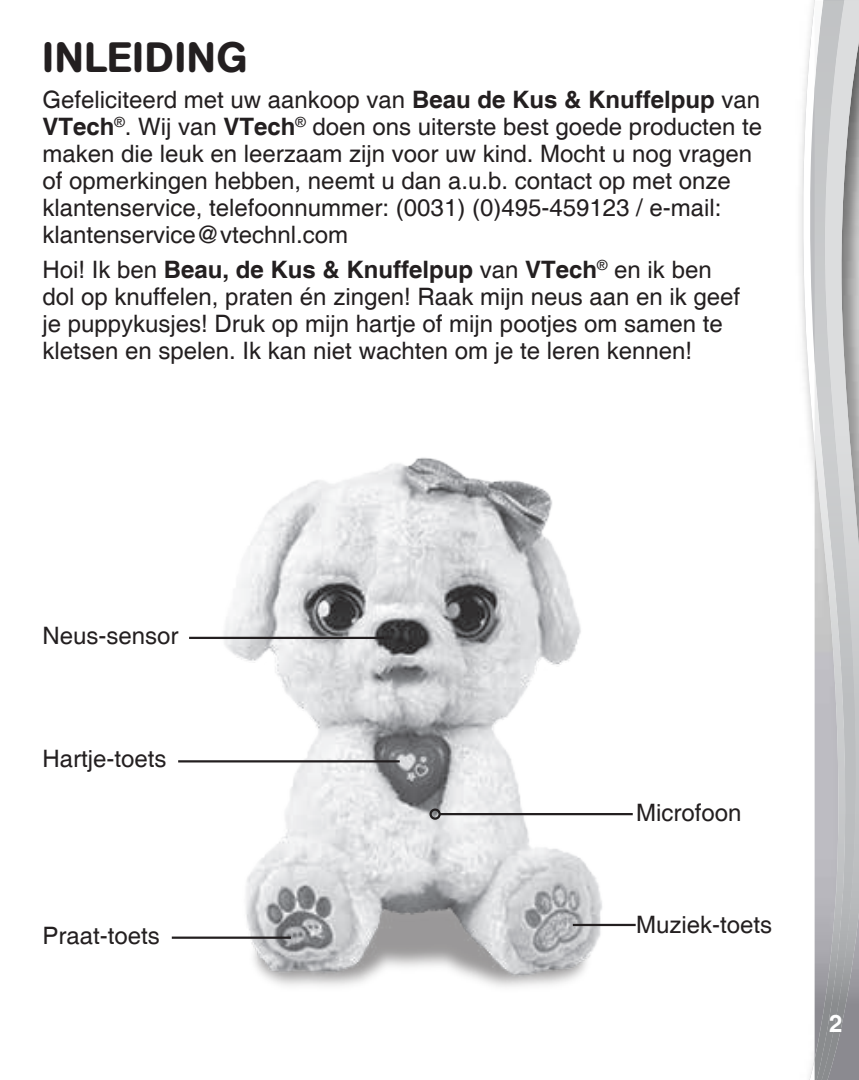
<style>
.page{position:relative;width:859px;height:1080px;background:#fff}
.page>*{position:absolute;margin:0;border:0;box-sizing:border-box;transform-origin:0 0}
.t1{font:500 42px "AG Book Rounded";letter-spacing:.02em;color:#231f20}
.t2{font:24px/27px "Helvetica";color:#231f20}
.t3{font:700 24px "Helvetica";color:#fff}
.s1{font-weight:700}
</style>
<div class="page">
<svg style="left:802px;top:0;width:13px;height:1080px"></svg>
<img style="left:858px;top:3px;width:1px;height:1077px">
<img style="left:848px;top:3px;width:10px;height:1077px">
<svg style="left:823px;top:0;width:36px;height:3px"></svg>
<img style="left:815px;top:1px;width:33px;height:1079px">
<img style="left:171px;top:457px;width:465px;height:530px">
<hr style="left:172px;top:937px;width:119px;height:2px;background:#231f20">
<hr style="left:189px;top:637px;width:195px;height:2px;background:#231f20">
<hr style="left:178px;top:760px;width:222px;height:2px;background:#231f20">
<hr style="left:440px;top:813px;width:193px;height:2px;background:#231f20">
<div style="left:429px;top:809px;width:12px;height:11px;border:2px solid #231f20;border-radius:50%"></div>
<hr style="left:573px;top:924px;width:63px;height:2px;background:#231f20">
<h1 class="t1" style="left:42px;top:33px;width:206px">INLEIDING</h1>
<p class="t2" style="left:42px;top:87px;width:721px">Gefeliciteerd met uw aankoop van <span class="s1">Beau de Kus &amp; Knuffelpup</span> van <span class="s1">VTech</span><sup>®</sup>. Wij van <span class="s1">VTech</span><sup>®</sup> doen ons uiterste best goede producten te maken die leuk en leerzaam zijn voor uw kind. Mocht u nog vragen of opmerkingen hebben, neemt u dan a.u.b. contact op met onze klantenservice, telefoonnummer: (0031) (0)495-459123 / e-mail: klantenservice@vtechnl.com</p>
<p class="t2" style="left:42px;top:257px;width:699px">Hoi! Ik ben <span class="s1">Beau, de Kus &amp; Knuffelpup</span> van <span class="s1">VTech</span><sup>®</sup> en ik ben dol op knuffelen, praten én zingen! Raak mijn neus aan en ik geef je puppykusjes! Druk op mijn hartje of mijn pootjes om samen te kletsen en spelen. Ik kan niet wachten om je te leren kennen!</p>
<p class="t2" style="left:42px;top:623px;width:138px">Neus-sensor</p>
<p class="t2" style="left:42px;top:746px;width:126px">Hartje-toets</p>
<p class="t2" style="left:42px;top:923px;width:119px">Praat-toets</p>
<p class="t2" style="left:636px;top:800px;width:107px">Microfoon</p>
<p class="t2" style="left:636px;top:912px;width:138px">Muziek-toets</p>
<p class="t3" style="left:829px;top:1008px;width:15px">2</p>
</div>
